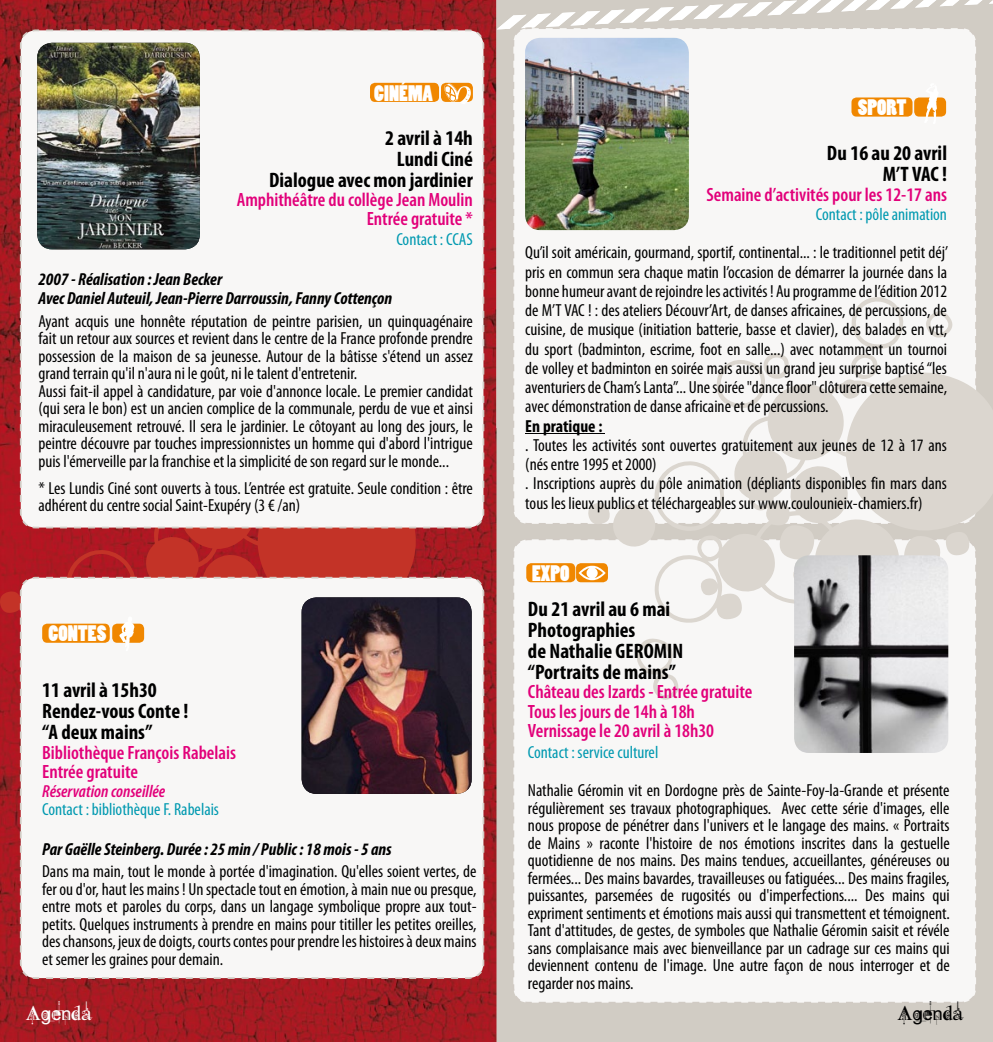
<style>
.page{position:relative;width:993px;height:1042px;background:#fff}
.page>*{position:absolute;margin:0;border:0;box-sizing:border-box;transform-origin:0 0}
.t1{font:700 condensed 21px/21px "Myriad Pro";color:#000;text-align:right}
.t2{font:21px "Poplar Std";color:#fff}
.t3{font:21px "Kingthings Piquenmeex";color:#fff}
.t4{font:21px "Kingthings Piquenmeex";color:#000}
.t5{font:600 condensed 19.25px/19.2px "Myriad Pro";color:#e2007a}
.t6{font:condensed 17.5px/17.5px "Myriad Pro";color:#000}
.t7{font:italic 700 condensed 17.5px/19.2px "Myriad Pro";color:#000}
.t8{font:condensed 17.5px "Myriad Pro";color:#0099b0}
.t9{font:italic 600 condensed 17.5px "Myriad Pro";color:#e2007a}
.t10{font:700 condensed 17.5px "Myriad Pro";color:#000}
</style>
<div class="page">
<img style="left:0;top:0;width:496px;height:1042px">
<svg style="left:0;top:385px;width:416px;height:405px;background:#b62424"></svg>
<div style="left:20px;top:577px;width:464px;height:402px;background:#f8f7f6"></div>
<div style="left:20px;top:29px;width:464px;height:499px;background:#f8f7f6"></div>
<img style="left:37px;top:43px;width:163px;height:206px">
<img style="left:301px;top:597px;width:170px;height:197px">
<div style="left:42px;top:624px;width:68px;height:19px;background:#f08700;border-radius:5px"></div>
<div style="left:112px;top:624px;width:32px;height:19px;background:#f08700;border-radius:5px"></div>
<svg style="left:119px;top:616px;width:15px;height:35px"></svg>
<div style="left:370px;top:83px;width:69px;height:19px;background:#f08700;border-radius:5px"></div>
<svg style="left:441px;top:83px;width:32px;height:19px"></svg>
<svg style="left:444px;top:83px;width:26px;height:21px"></svg>
<div style="left:496px;top:0;width:496px;height:1042px;background:#d1ccc4"></div>
<svg style="left:496px;top:15px;width:18px;height:14px"></svg>
<svg style="left:791px;top:0;width:191px;height:14px"></svg>
<svg style="left:988px;top:0;width:4px;height:4px"></svg>
<svg style="left:514px;top:1px;width:283px;height:26px"></svg>
<div style="left:512px;top:27px;width:464px;height:498px;background:#f8f7f6"></div>
<div style="left:512px;top:538px;width:464px;height:465px;background:#f8f7f6"></div>
<svg style="left:587px;top:296px;width:405px;height:405px;fill:#f8f7f6"></svg>
<img style="left:525px;top:38px;width:163px;height:192px">
<hr style="left:525px;top:433px;width:80px;height:1px;background:#000">
<img style="left:793px;top:555px;width:154px;height:198px">
<div style="left:526px;top:563px;width:49px;height:19px;background:#f08700;border-radius:5px"></div>
<div style="left:576px;top:563px;width:31px;height:19px;background:#f08700;border-radius:5px"></div>
<svg style="left:578px;top:566px;width:27px;height:14px"></svg>
<div style="left:851px;top:97px;width:61px;height:20px;background:#f08700;border-radius:5px"></div>
<div style="left:913px;top:97px;width:32px;height:20px;background:#f08700;border-radius:5px"></div>
<svg style="left:923px;top:83px;width:15px;height:41px"></svg>
<p class="t2" style="left:374px;top:81px;width:60px">CINÉMA</p>
<p class="t1" style="left:269px;top:127px;width:205px">2 avril à 14h<br>Lundi Ciné<br>Dialogue avec mon jardinier</p>
<p class="t5" style="left:237px;top:190px;width:237px;text-align:right">Amphithéâtre du collège Jean Moulin<br>Entrée gratuite *</p>
<p class="t8" style="left:396px;top:228px;width:78px">Contact : CCAS</p>
<p class="t7" style="left:38px;top:269px;width:355px">2007 - Réalisation : Jean Becker<br>Avec Daniel Auteuil, Jean-Pierre Darroussin, Fanny Cottençon</p>
<p class="t6" style="left:38px;top:312px;width:436px">Ayant acquis une honnête réputation de peintre parisien, un quinquagénaire fait un retour aux sources et revient dans le centre de la France profonde prendre possession de la maison de sa jeunesse. Autour de la bâtisse s'étend un assez grand terrain qu'il n'aura ni le goût, ni le talent d'entretenir.<br>Aussi fait-il appel à candidature, par voie d'annonce locale. Le premier candidat (qui sera le bon) est un ancien complice de la communale, perdu de vue et ainsi miraculeusement retrouvé. Il sera le jardinier. Le côtoyant au long des jours, le peintre découvre par touches impressionnistes un homme qui d'abord l'intrigue puis l'émerveille par la franchise et la simplicité de son regard sur le monde...</p>
<p class="t6" style="left:38px;top:479px;width:436px">* Les Lundis Ciné sont ouverts à tous. L’entrée est gratuite. Seule condition : être adhérent du centre social Saint-Exupéry (3 € /an)</p>
<p class="t2" style="left:48px;top:622px;width:59px">CONTES</p>
<p class="t1" style="left:42px;top:679px;width:148px;text-align:left">11 avril à 15h30<br>Rendez-vous Conte ! “A deux mains”</p>
<p class="t5" style="left:42px;top:742px;width:195px">Bibliothèque François Rabelais<br>Entrée gratuite</p>
<p class="t9" style="left:42px;top:780px;width:124px">Réservation conseillée</p>
<p class="t8" style="left:42px;top:798px;width:178px">Contact : bibliothèque F. Rabelais</p>
<p class="t7" style="left:42px;top:839px;width:351px">Par Gaëlle Steinberg. Durée : 25 min / Public : 18 mois - 5 ans</p>
<p class="t6" style="left:42px;top:862px;width:436px;text-align:justify">Dans ma main, tout le monde à portée d'imagination. Qu'elles soient vertes, de fer ou d'or, haut les mains ! Un spectacle tout en émotion, à main nue ou presque, entre mots et paroles du corps, dans un langage symbolique propre aux tout&shy;petits. Quelques instruments à prendre en mains pour titiller les petites oreilles, des chansons, jeux de doigts, courts contes pour prendre les histoires à deux mains et semer les graines pour demain.</p>
<p class="t3" style="left:26px;top:1001px;width:67px">AGENDA</p>
<p class="t2" style="left:857px;top:96px;width:50px">SPORT</p>
<p class="t1" style="left:826px;top:142px;width:122px">Du 16 au 20 avril<br>M’T VAC !</p>
<p class="t5" style="left:706px;top:184px;width:242px">Semaine d’activités pour les 12-17 ans</p>
<p class="t8" style="left:815px;top:203px;width:132px">Contact : pôle animation</p>
<p class="t6" style="left:525px;top:243px;width:424px;line-height:19.2px;text-align:justify">Qu’il soit américain, gourmand, sportif, continental... : le traditionnel petit déj’ pris en commun sera chaque matin l’occasion de démarrer la journée dans la bonne humeur avant de rejoindre les activités ! Au programme de l’édition 2012 de M’T VAC ! : des ateliers Découvr’Art, de danses africaines, de percussions, de cuisine, de musique (initiation batterie, basse et clavier), des balades en vtt, du sport (badminton, escrime, foot en salle...) avec notamment un tournoi de volley et badminton en soirée mais aussi un grand jeu surprise baptisé “les aventuriers de Cham’s Lanta”... Une soirée "dance floor" clôturera cette semaine, avec démonstration de danse africaine et de percussions.</p>
<p class="t10" style="left:525px;top:415px;width:79px">En pratique :</p>
<p class="t6" style="left:525px;top:435px;width:423px;line-height:19.2px">. Toutes les activités sont ouvertes gratuitement aux jeunes de 12 à 17 ans (nés entre 1995 et 2000)<br>. Inscriptions auprès du pôle animation (dépliants disponibles fin mars dans tous les lieux publics et téléchargeables sur www.coulounieix-chamiers.fr)</p>
<p class="t2" style="left:532px;top:561px;width:39px">EXPO</p>
<p class="t1" style="left:527px;top:598px;width:157px;text-align:left">Du 21 avril au 6 mai<br>Photographies<br>de Nathalie GEROMIN “Portraits de mains”</p>
<p class="t5" style="left:527px;top:682px;width:226px">Château des Izards - Entrée gratuite<br>Tous les jours de 14h à 18h<br>Vernissage le 20 avril à 18h30</p>
<p class="t8" style="left:527px;top:741px;width:132px">Contact : service culturel</p>
<p class="t6" style="left:527px;top:781px;width:423px;text-align:justify">Nathalie Géromin vit en Dordogne près de Sainte-Foy-la-Grande et présente régulièrement ses travaux photographiques. Avec cette série d'images, elle nous propose de pénétrer dans l'univers et le langage des mains. « Portraits de Mains » raconte l'histoire de nos émotions inscrites dans la gestuelle quotidienne de nos mains. Des mains tendues, accueillantes, généreuses ou fermées... Des mains bavardes, travailleuses ou fatiguées... Des mains fragiles, puissantes, parsemées de rugosités ou d'imperfections.... Des mains qui expriment sentiments et émotions mais aussi qui transmettent et témoignent.<br>Tant d'attitudes, de gestes, de symboles que Nathalie Géromin saisit et révéle sans complaisance mais avec bienveillance par un cadrage sur ces mains qui deviennent contenu de l'image. Une autre façon de nous interroger et de regarder nos mains.</p>
<p class="t4" style="left:897px;top:1001px;width:67px">AGENDA</p>
</div>
